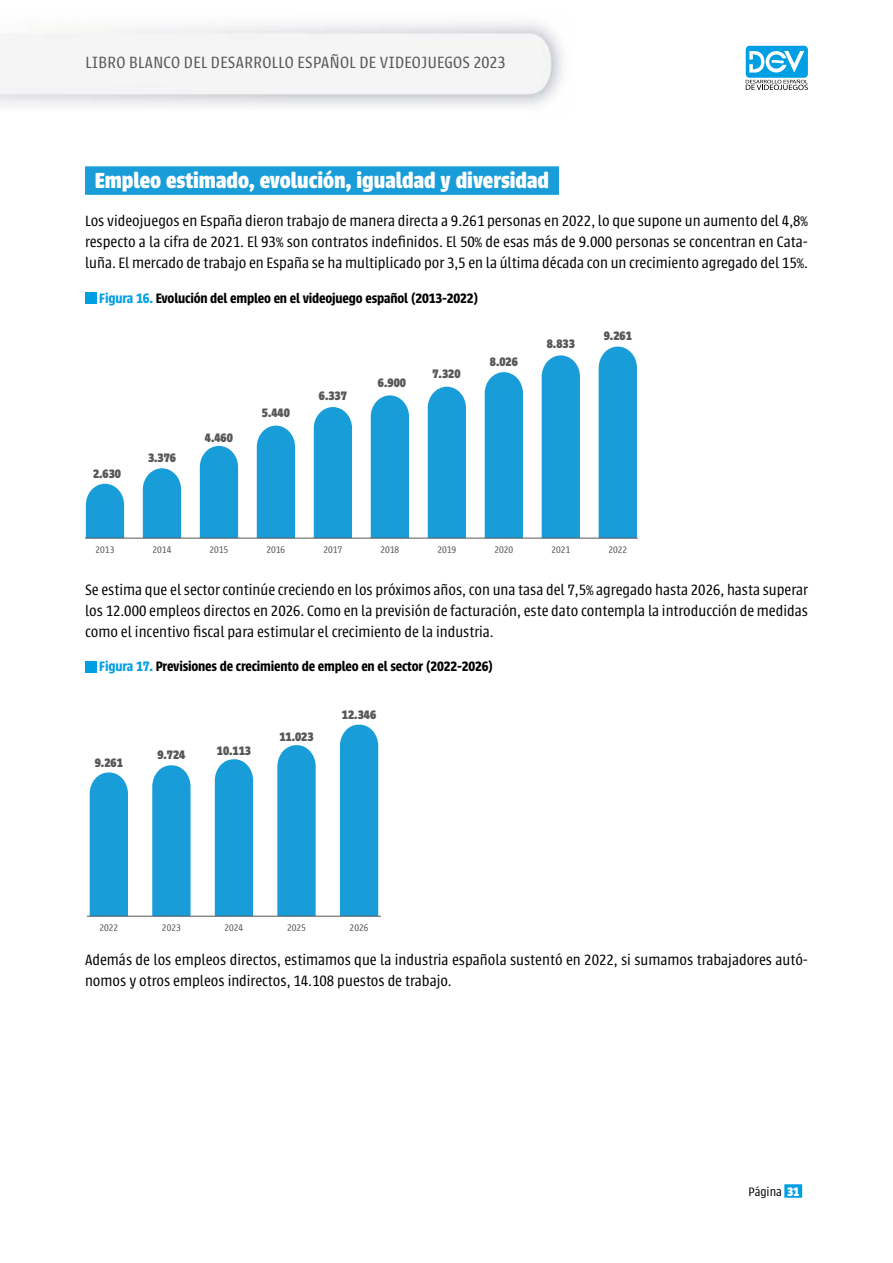
<style>
.page{position:relative;width:893px;height:1263px;background:#fff}
.page>*{position:absolute;margin:0;border:0;box-sizing:border-box;transform-origin:0 0}
.TITULO_01{font:700 24px "Urbana";color:#fff}
.t1{font:300 18px "Urbana";letter-spacing:.025em;color:#575756}
.TEXTO_GENERAL{font:300 16.5px/21px "Urbana";color:#000;text-align:justify}
.GRAFICO{font:600 15px "Urbana";letter-spacing:-.01em;color:#000}
.t2{font:700 13.5px "Urbana";color:#575756}
.t3{font:300 13.5px "Urbana";color:#000}
.t4{font:300 10.5px "Urbana";color:#575756}
.s1{color:#009fe3}
.s2{font-weight:700;color:#fff}
</style>
<div class="page">
<img style="left:0;top:22px;width:564px;height:85px">
<div style="left:784px;top:1184px;width:18px;height:14px;background:#009fe3"></div>
<div style="left:746px;top:46px;width:62px;height:32px;background:#009fe3;border-radius:4px"></div>
<svg style="left:749px;top:51px;width:55px;height:22px"></svg>
<svg style="left:746px;top:79px;width:62px;height:11px"></svg>
<div style="left:85px;top:166px;width:474px;height:29px;background:#189dd9"></div>
<div style="left:85px;top:293px;width:12px;height:11px;background:#009fe3"></div>
<div style="left:85px;top:661px;width:12px;height:12px;background:#009fe3"></div>
<svg style="left:86px;top:484px;width:38px;height:54px;background:#2aa4db"></svg>
<svg style="left:143px;top:468px;width:38px;height:70px;background:#28a3da"></svg>
<div style="left:200px;top:446px;width:38px;height:92px;background:#189dd9"></div>
<div style="left:257px;top:426px;width:38px;height:112px;background:#189dd9"></div>
<div style="left:314px;top:407px;width:38px;height:131px;background:#189dd9"></div>
<div style="left:371px;top:395px;width:38px;height:143px;background:#189dd9"></div>
<div style="left:428px;top:387px;width:38px;height:151px;background:#189dd9"></div>
<div style="left:485px;top:372px;width:38px;height:166px;background:#189dd9"></div>
<div style="left:542px;top:355px;width:38px;height:183px;background:#189dd9"></div>
<div style="left:599px;top:347px;width:38px;height:191px;background:#189dd9"></div>
<hr style="left:85px;top:538px;width:553px;height:1px;background:#575756">
<div style="left:90px;top:772px;width:38px;height:144px;background:#189dd9"></div>
<svg style="left:152px;top:765px;width:39px;height:151px;background:#23a1da"></svg>
<div style="left:215px;top:759px;width:38px;height:157px;background:#189dd9"></div>
<svg style="left:277px;top:745px;width:39px;height:171px;background:#22a1da"></svg>
<div style="left:340px;top:725px;width:38px;height:191px;background:#189dd9"></div>
<hr style="left:87px;top:916px;width:294px;height:1px;background:#575756">
<p class="t1" style="left:85px;top:53px;width:422px">LIBRO BLANCO DEL DESARROLLO ESPAÑOL DE VIDEOJUEGOS 2023</p>
<p class="TITULO_01" style="left:95px;top:167px;width:456px">Empleo estimado, evolución, igualdad y diversidad</p>
<p class="TEXTO_GENERAL" style="left:85px;top:210px;width:724px">Los videojuegos en España dieron trabajo de manera directa a 9.261 personas en 2022, lo que supone un aumento del 4,8% respecto a la cifra de 2021. El 93% son contratos indefinidos. El 50% de esas más de 9.000 personas se concentran en Cata&shy;luña. El mercado de trabajo en España se ha multiplicado por 3,5 en la última década con un crecimiento agregado del 15%.</p>
<p class="GRAFICO" style="left:99px;top:289px;width:381px"><span class="s1">Figura 16.</span> Evolución del empleo en el videojuego español (2013-2022)</p>
<p class="t2" style="left:93px;top:466px;width:30px">2.630</p>
<p class="t2" style="left:148px;top:450px;width:30px">3.376</p>
<p class="t2" style="left:205px;top:430px;width:30px">4.460</p>
<p class="t2" style="left:262px;top:405px;width:30px">5.440</p>
<p class="t2" style="left:319px;top:388px;width:30px">6.337</p>
<p class="t2" style="left:378px;top:375px;width:30px">6.900</p>
<p class="t2" style="left:432px;top:366px;width:30px">7.320</p>
<p class="t2" style="left:490px;top:354px;width:30px">8.026</p>
<p class="t2" style="left:547px;top:336px;width:30px">8.833</p>
<p class="t2" style="left:604px;top:328px;width:30px">9.261</p>
<p class="t4" style="left:96px;top:544px;width:20px">2013</p>
<p class="t4" style="left:153px;top:544px;width:20px">2014</p>
<p class="t4" style="left:209px;top:544px;width:20px">2015</p>
<p class="t4" style="left:266px;top:544px;width:20px">2016</p>
<p class="t4" style="left:323px;top:544px;width:20px">2017</p>
<p class="t4" style="left:380px;top:544px;width:20px">2018</p>
<p class="t4" style="left:437px;top:544px;width:20px">2019</p>
<p class="t4" style="left:494px;top:544px;width:20px">2020</p>
<p class="t4" style="left:551px;top:544px;width:20px">2021</p>
<p class="t4" style="left:608px;top:544px;width:20px">2022</p>
<p class="TEXTO_GENERAL" style="left:85px;top:579px;width:724px">Se estima que el sector continúe creciendo en los próximos años, con una tasa del 7,5% agregado hasta 2026, hasta superar los 12.000 empleos directos en 2026. Como en la previsión de facturación, este dato contempla la introducción de medidas como el incentivo fiscal para estimular el crecimiento de la industria.</p>
<p class="GRAFICO" style="left:99px;top:658px;width:396px"><span class="s1">Figura 17.</span> Previsiones de crecimiento de empleo en el sector (2022-2026)</p>
<p class="t2" style="left:95px;top:755px;width:30px">9.261</p>
<p class="t2" style="left:157px;top:747px;width:30px">9.724</p>
<p class="t2" style="left:217px;top:743px;width:36px">10.113</p>
<p class="t2" style="left:279px;top:729px;width:36px">11.023</p>
<p class="t2" style="left:342px;top:707px;width:36px">12.346</p>
<p class="t4" style="left:99px;top:922px;width:20px">2022</p>
<p class="t4" style="left:162px;top:922px;width:20px">2023</p>
<p class="t4" style="left:224px;top:922px;width:20px">2024</p>
<p class="t4" style="left:287px;top:922px;width:20px">2025</p>
<p class="t4" style="left:350px;top:922px;width:20px">2026</p>
<p class="TEXTO_GENERAL" style="left:85px;top:949px;width:724px">Además de los empleos directos, estimamos que la industria española sustentó en 2022, si sumamos trabajadores autó&shy;nomos y otros empleos indirectos, 14.108 puestos de trabajo.</p>
<p class="t3" style="left:748px;top:1184px;width:53px">Página <span class="s2">31</span></p>
</div>
